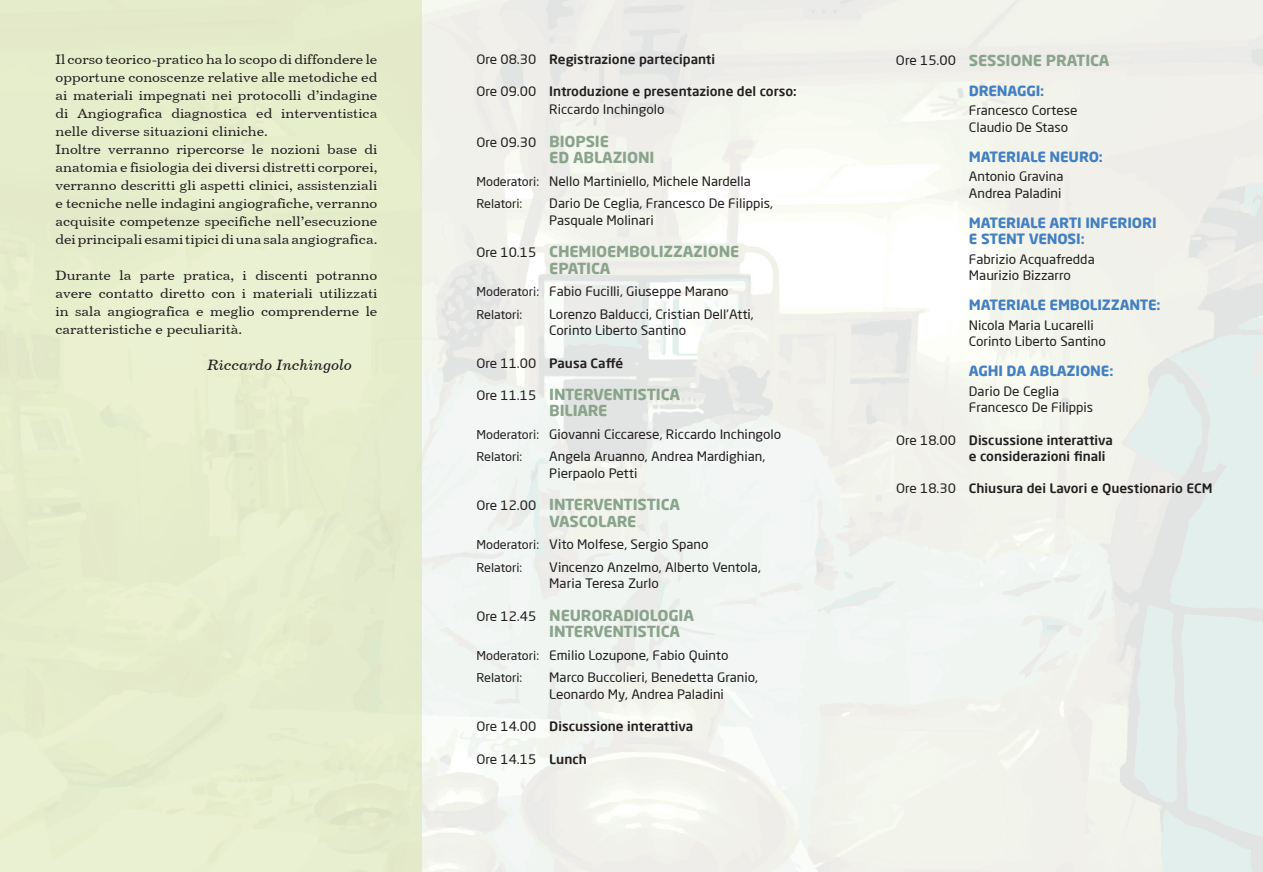
<style>
.page{position:relative;width:1263px;height:872px;background:#fff}
.page>*{position:absolute;margin:0;border:0;box-sizing:border-box;transform-origin:0 0}
.t1{font:700 15px/16.5px "Neo Sans Pro";letter-spacing:-.01em;color:#8aa48c;scale:1.06 1}
.t2{font:15px "Century 731 BT Italic A";color:#231f20;scale:1.06 1}
.t3{font:700 13.95px "Neo Sans Pro";letter-spacing:-.01em;color:#4280c2;scale:1.06 1}
.t4{font:13.5px/18px "Century 731 BT Roman A";color:#231f20;scale:1.06 1}
.t5{font:12.9px/16.5px "Neo Sans Pro";color:#231f20;scale:1.06 1}
.t6{font:500 12.9px/18px "Neo Sans Pro";color:#231f20;scale:1.06 1}
.t7{font:12px "Neo Sans Pro";color:#231f20;scale:1.06 1}
.s1{font-weight:400}
.s2{font-weight:700;font-size:15px;color:#8aa48c}
.s3{font-size:12px}
.s4{font-weight:400;font-size:12.9px;color:#231f20}
.s5{font-weight:500}
</style>
<div class="page">
<div style="left:0;top:0;width:421px;height:872px;background:#e7eecc"></div>
<p class="t4" style="left:56px;top:50px;width:305px">Il corso teorico-pratico ha lo scopo di diffondere le opportune conoscenze relative alle metodiche ed ai materiali impegnati nei protocolli d’indagine di Angiografica diagnostica ed interventistica nelle diverse situazioni cliniche.<br>Inoltre verranno ripercorse le nozioni base di anatomia e fisiologia dei diversi distretti corporei, verranno descritti gli aspetti clinici, assistenziali e tecniche nelle indagini angiografiche, verranno acquisite competenze specifiche nell’esecuzione dei principali esami tipici di una sala angiografica.</p>
<p class="t4" style="left:56px;top:266px;width:305px;text-align:justify">Durante la parte pratica, i discenti potranno avere contatto diretto con i materiali utilizzati in sala angiografica e meglio comprenderne le caratteristiche e peculiarità.</p>
<p class="t2" style="left:207px;top:355px;width:138px">Riccardo Inchingolo</p>
<p class="t6" style="left:476px;top:50px;width:227px"><span class="s1">Ore 08.30</span> Registrazione partecipanti</p>
<p class="t6" style="left:549px;top:82px;width:235px;text-indent:-73px"><span class="s1">Ore 09.00</span> Introduzione e presentazione del corso:<br><span class="s1">Riccardo Inchingolo</span></p>
<p class="t5" style="left:476px;top:133px;width:127px">Ore 09.30 <span class="s2">BIOPSIE</span></p>
<p class="t1" style="left:549px;top:149px;width:101px">ED ABLAZIONI</p>
<p class="t5" style="left:476px;top:172px;width:260px"><span class="s3">Moderatori:</span> Nello Martiniello, Michele Nardella</p>
<p class="t7" style="left:476px;top:196px;width:45px">Relatori:</p>
<p class="t5" style="left:549px;top:195px;width:213px">Dario De Ceglia, Francesco De Filippis,<br>Pasquale Molinari</p>
<p class="t1" style="left:549px;top:243px;width:181px;text-indent:-73px"><span class="s4">Ore 10.15</span> CHEMIOEMBOLIZZAZIONE<br>EPATICA</p>
<p class="t5" style="left:476px;top:283px;width:239px"><span class="s3">Moderatori:</span> Fabio Fucilli, Giuseppe Marano</p>
<p class="t7" style="left:476px;top:307px;width:45px">Relatori:</p>
<p class="t5" style="left:549px;top:305px;width:195px">Lorenzo Balducci, Cristian Dell’Atti,<br>Corinto Liberto Santino</p>
<p class="t6" style="left:476px;top:353px;width:140px"><span class="s1">Ore 11.00</span> Pausa Caffé</p>
<p class="t1" style="left:476px;top:386px;width:194px;text-align:center"><span class="s4">Ore 11.15</span> INTERVENTISTICA<br>BILIARE</p>
<p class="t5" style="left:476px;top:426px;width:289px"><span class="s3">Moderatori:</span> Giovanni Ciccarese, Riccardo Inchingolo</p>
<p class="t7" style="left:476px;top:450px;width:45px">Relatori:</p>
<p class="t5" style="left:549px;top:448px;width:205px">Angela Aruanno, Andrea Mardighian,<br>Pierpaolo Petti</p>
<p class="t1" style="left:549px;top:496px;width:125px;text-indent:-73px"><span class="s4">Ore 12.00</span> INTERVENTISTICA<br>VASCOLARE</p>
<p class="t5" style="left:476px;top:536px;width:221px"><span class="s3">Moderatori:</span> Vito Molfese, Sergio Spano</p>
<p class="t7" style="left:476px;top:560px;width:45px">Relatori:</p>
<p class="t5" style="left:549px;top:559px;width:201px">Vincenzo Anzelmo, Alberto Ventola,<br>Maria Teresa Zurlo</p>
<p class="t1" style="left:549px;top:606px;width:138px;text-indent:-73px"><span class="s4">Ore 12.45</span> NEURORADIOLOGIA<br>INTERVENTISTICA</p>
<p class="t5" style="left:476px;top:646px;width:239px"><span class="s3">Moderatori:</span> Emilio Lozupone, Fabio Quinto</p>
<p class="t7" style="left:476px;top:670px;width:45px">Relatori:</p>
<p class="t5" style="left:549px;top:669px;width:199px">Marco Buccolieri, Benedetta Granio,<br>Leonardo My, Andrea Paladini</p>
<p class="t6" style="left:476px;top:717px;width:206px"><span class="s1">Ore 14.00</span> Discussione interattiva</p>
<p class="t5" style="left:476px;top:750px;width:106px">Ore 14.15 <span class="s5">Lunch</span></p>
<p class="t1" style="left:896px;top:51px;width:203px"><span class="s4">Ore 15.00</span> SESSIONE PRATICA</p>
<p class="t3" style="left:969px;top:81px;width:19px">DRENAGGI</p>
<p class="t3" style="left:1040px;top:81px;width:5px">:</p>
<p class="t5" style="left:969px;top:102px;width:104px">Francesco Cortese<br>Claudio De Staso</p>
<p class="t3" style="left:969px;top:147px;width:20px">MATERIALE</p>
<p class="t3" style="left:1049px;top:147px;width:10px">NEURO</p>
<p class="t3" style="left:1099px;top:147px;width:5px">:</p>
<p class="t5" style="left:969px;top:168px;width:91px">Antonio Gravina<br>Andrea Paladini</p>
<p class="t3" style="left:969px;top:213px;width:20px">MATERIALE</p>
<p class="t3" style="left:1049px;top:213px;width:9px">ARTI</p>
<p class="t3" style="left:1085px;top:213px;width:9px">INFERIORI</p>
<p class="t3" style="left:896px;top:230px;width:40px">E</p>
<p class="t3" style="left:981px;top:230px;width:10px">STENT</p>
<p class="t3" style="left:1029px;top:230px;width:9px">VENOSI</p>
<p class="t3" style="left:1081px;top:230px;width:5px">:</p>
<p class="t5" style="left:969px;top:250px;width:120px">Fabrizio Acquafredda<br>Maurizio Bizzarro</p>
<p class="t3" style="left:969px;top:296px;width:20px">MATERIALE</p>
<p class="t3" style="left:1049px;top:296px;width:10px">EMBOLIZZANTE</p>
<p class="t3" style="left:1156px;top:296px;width:5px">:</p>
<p class="t5" style="left:969px;top:316px;width:131px">Nicola Maria Lucarelli<br>Corinto Liberto Santino</p>
<p class="t3" style="left:969px;top:362px;width:18px">AGHI</p>
<p class="t3" style="left:1006px;top:362px;width:32px">DA ABLAZIONE</p>
<p class="t3" style="left:1109px;top:362px;width:5px">:</p>
<p class="t5" style="left:969px;top:382px;width:119px">Dario De Ceglia<br>Francesco De Filippis</p>
<p class="t6" style="left:969px;top:431px;width:137px;line-height:16.5px;text-indent:-73px"><span class="s1">Ore 18.00</span> Discussione interattiva e considerazioni finali</p>
<p class="t6" style="left:896px;top:479px;width:300px"><span class="s1">Ore 18.30</span> Chiusura dei Lavori e Questionario ECM</p>
</div>
